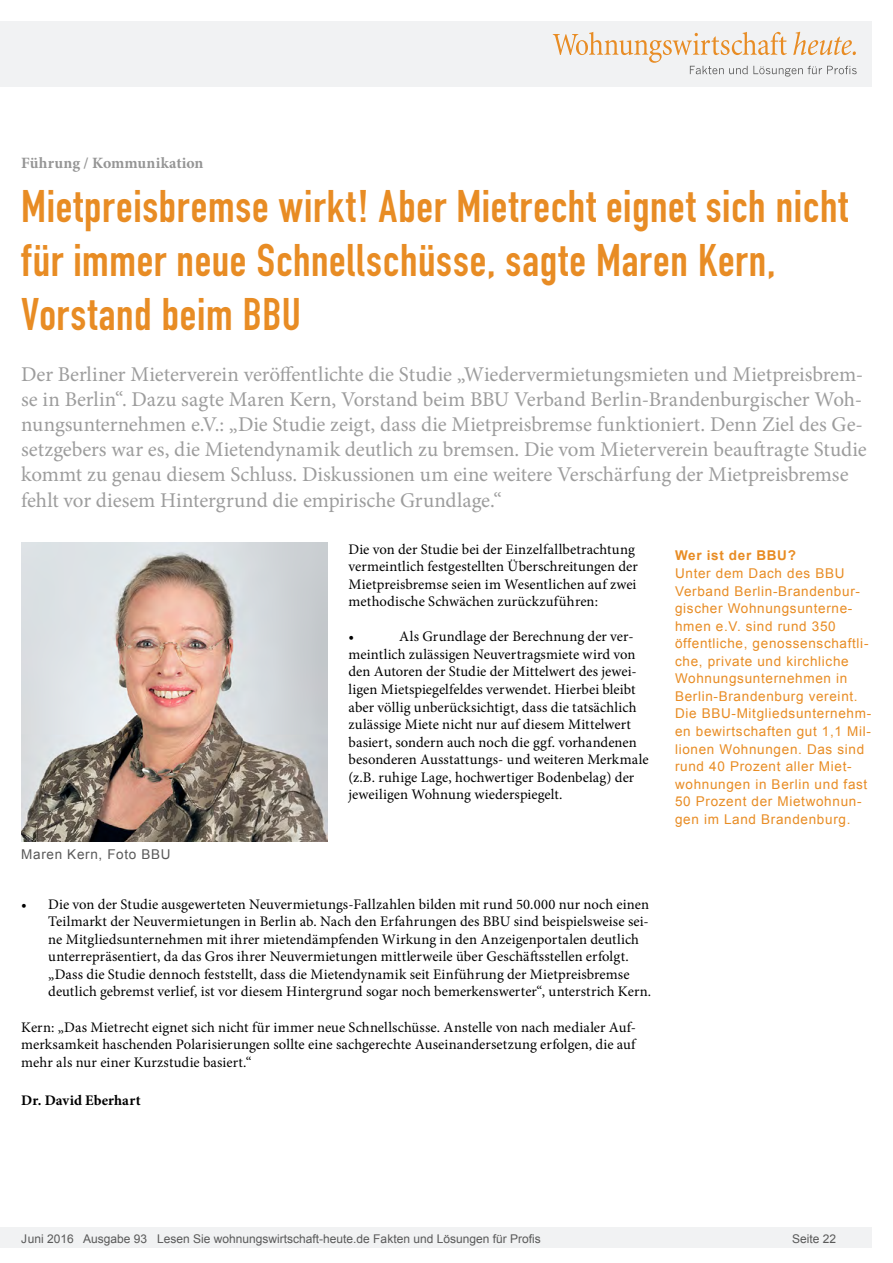
<style>
.page{position:relative;width:893px;height:1263px;background:#fff}
.page>*{position:absolute;margin:0;border:0;box-sizing:border-box;transform-origin:0 0}
.Überschrift_Groß{font:45px/54px "DIN Engschrift";letter-spacing:.015em;color:#e88c24}
.Anlesetext{font:21px/25.2px "Minion Pro";letter-spacing:-.005em;color:#9d9d9d}
.Kategorie{font:700 15.75px "Minion Pro";letter-spacing:.01em;color:#959595}
.Kategorie-2{font:14.7px/17.5px "Minion Pro";letter-spacing:.005em;color:#000}
.AUTOR{font:700 14.7px "Minion Pro";letter-spacing:.005em;color:#000}
.Info{font:13.5px/17.5px "Arial";letter-spacing:.05em;color:#e88c24}
.Bildunterschrift{font:13.5px "Arial";letter-spacing:.05em;color:#595959}
.Info-2{font:700 13.5px "Arial";letter-spacing:.05em;color:#e88c24}
.t1{font:12px "Arial";color:#595959}
</style>
<div class="page">
<div style="left:0;top:1227px;width:872px;height:20px;background:#f1f2f3"></div>
<div style="left:0;top:21px;width:872px;height:66px;background:#f1f2f3"></div>
<svg style="left:553px;top:32px;width:304px;height:45px"></svg>
<img style="left:21px;top:543px;width:306px;height:298px">
<p class="Kategorie" style="left:21px;top:152px;width:184px">Führung / Kommunikation</p>
<p class="Überschrift_Groß" style="left:21px;top:180px;width:828px">Mietpreisbremse wirkt! Aber Mietrecht eignet sich nicht für immer neue Schnellschüsse, sagte Maren Kern,<br>Vorstand beim BBU</p>
<p class="Anlesetext" style="left:21px;top:361px;width:847px">Der Berliner Mieterverein veröffentlichte die Studie „Wiedervermietungsmieten und Mietpreisbrem&shy;se in Berlin“. Dazu sagte Maren Kern, Vorstand beim BBU Verband Berlin-Brandenburgischer Woh&shy;nungsunternehmen e.V.: „Die Studie zeigt, dass die Mietpreisbremse funktioniert. Denn Ziel des Ge&shy;setzgebers war es, die Mietendynamik deutlich zu bremsen. Die vom Mieterverein beauftragte Studie kommt zu genau diesem Schluss. Diskussionen um eine weitere Verschärfung der Mietpreisbremse fehlt vor diesem Hintergrund die empirische Grundlage.“</p>
<p class="Kategorie-2" style="left:349px;top:540px;width:291px">Die von der Studie bei der Einzelfallbetrachtung vermeintlich festgestellten Überschreitungen der Mietpreisbremse seien im Wesentlichen auf zwei methodische Schwächen zurückzuführen:</p>
<p class="Kategorie-2" style="left:349px;top:628px;width:7px">•</p>
<p class="Info-2" style="left:675px;top:547px;width:122px">Wer ist der BBU?</p>
<p class="Info" style="left:675px;top:565px;width:198px">Unter dem Dach des BBU<br>Verband Berlin-Brandenbur&shy;gischer Wohnungsunterne&shy;hmen e.V. sind rund 350 öffentliche, genossenschaftli&shy;che, private und kirchliche<br>Wohnungsunternehmen in<br>Berlin-Brandenburg vereint.<br>Die BBU-Mitgliedsunternehm&shy;en bewirtschaften gut 1,1 Mil&shy;lionen Wohnungen. Das sind rund 40 Prozent aller Miet&shy;wohnungen in Berlin und fast<br>50 Prozent der Mietwohnun&shy;gen im Land Brandenburg.</p>
<p class="Kategorie-2" style="left:349px;top:628px;width:301px;text-indent:51px">Als Grundlage der Berechnung der ver&shy;meintlich zulässigen Neuvertragsmiete wird von den Autoren der Studie der Mittelwert des jewei&shy;ligen Mietspiegelfeldes verwendet. Hierbei bleibt aber völlig unberücksichtigt, dass die tatsächlich zulässige Miete nicht nur auf diesem Mittelwert basiert, sondern auch noch die ggf. vorhandenen besonderen Ausstattungs- und weiteren Merkmale (z.B. ruhige Lage, hochwertiger Bodenbelag) der jeweiligen Wohnung wiederspiegelt.</p>
<p class="Bildunterschrift" style="left:21px;top:845px;width:151px">Maren Kern, Foto BBU</p>
<p class="Kategorie-2" style="left:48px;top:895px;width:604px;text-indent:-27px">• Die von der Studie ausgewerteten Neuvermietungs-Fallzahlen bilden mit rund 50.000 nur noch einen Teilmarkt der Neuvermietungen in Berlin ab. Nach den Erfahrungen des BBU sind beispielsweise sei&shy;ne Mitgliedsunternehmen mit ihrer mietendämpfenden Wirkung in den Anzeigenportalen deutlich unterrepräsentiert, da das Gros ihrer Neuvermietungen mittlerweile über Geschäftsstellen erfolgt. „Dass die Studie dennoch feststellt, dass die Mietendynamik seit Einführung der Mietpreisbremse deutlich gebremst verlief, ist vor diesem Hintergrund sogar noch bemerkenswerter“, unterstrich Kern.</p>
<p class="Kategorie-2" style="left:21px;top:1018px;width:616px;text-align:justify">Kern: „Das Mietrecht eignet sich nicht für immer neue Schnellschüsse. Anstelle von nach medialer Auf&shy;merksamkeit haschenden Polarisierungen sollte eine sachgerechte Auseinandersetzung erfolgen, die auf mehr als nur einer Kurzstudie basiert.“</p>
<p class="AUTOR" style="left:21px;top:1089px;width:121px">Dr. David Eberhart</p>
<p class="t1" style="left:21px;top:1230px;width:521px">Juni 2016 Ausgabe 93 Lesen Sie wohnungswirtschaft-heute.de Fakten und Lösungen für Profis</p>
<p class="t1" style="left:792px;top:1231px;width:46px">Seite 22</p>
</div>
